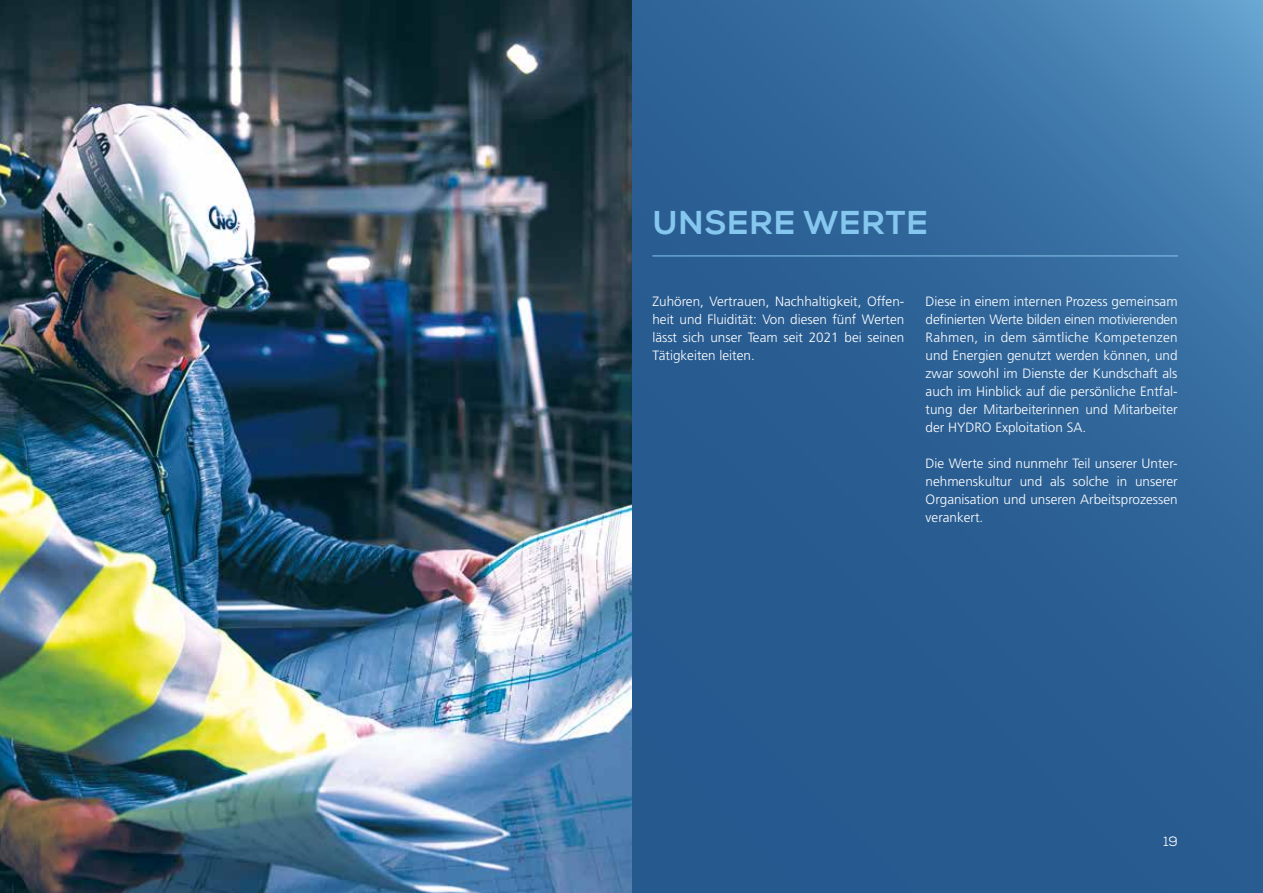
<style>
.page{position:relative;width:1263px;height:893px;background:#fff}
.page>*{position:absolute;margin:0;border:0;box-sizing:border-box;transform-origin:0 0}
.t1{font:800 33px "Nexa";letter-spacing:.015em;color:#85c7ee}
.t2{font:300 13.5px/18px "Frutiger LT Std";color:#fff;text-align:justify}
.t3{font:13.5px "Nexa";color:#fff}
</style>
<div class="page">
<svg style="left:631px;top:0;width:632px;height:893px;background:#2f6498"></svg>
<img style="left:0;top:0;width:631px;height:893px">
<hr style="left:652px;top:256px;width:526px;height:1px;background:#85c7ee">
<h1 class="t1" style="left:653px;top:203px;width:277px">UNSERE WERTE</h1>
<p class="t2" style="left:652px;top:292px;width:253px">Zuhören, Vertrauen, Nachhaltigkeit, Offen&shy;heit und Fluidität: Von diesen fünf Werten lässt sich unser Team seit 2021 bei seinen Tätigkeiten leiten.</p>
<p class="t2" style="left:926px;top:293px;width:253px">Diese in einem internen Prozess gemeinsam definierten Werte bilden einen motivierenden Rahmen, in dem sämtliche Kompetenzen und Energien genutzt werden können, und zwar sowohl im Dienste der Kundschaft als auch im Hinblick auf die persönliche Entfal&shy;tung der Mitarbeiterinnen und Mitarbeiter der HYDRO Exploitation SA.</p>
<p class="t2" style="left:926px;top:455px;width:253px">Die Werte sind nunmehr Teil unserer Unter&shy;nehmenskultur und als solche in unserer Organisation und unseren Arbeitsprozessen verankert.</p>
<p class="t3" style="left:1163px;top:833px;width:16px">19</p>
</div>
